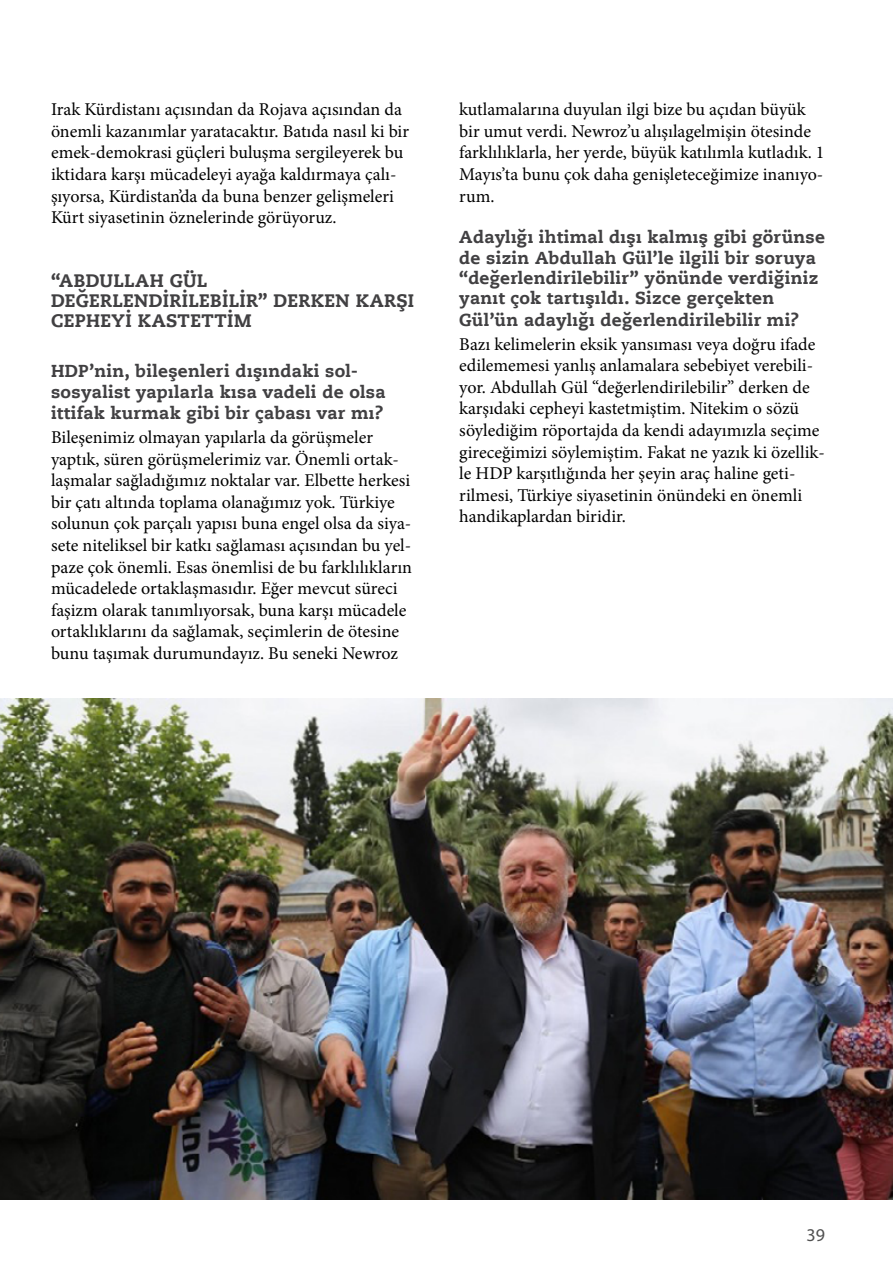
<style>
.page{position:relative;width:893px;height:1263px;background:#fff}
.page>*{position:absolute;margin:0;border:0;box-sizing:border-box;transform-origin:0 0}
.t1{font:18px/21.6px "Minion Pro";color:#000}
.t2{font:700 18px/20.2px "Caecilia LT Std Roman";letter-spacing:.02em;color:#414042}
.t3{font:18px "Myriad Pro";color:#505050}
.t4{font:700 17.25px/20.5px "Caecilia LT Std Roman";letter-spacing:.015em;color:#414042}
</style>
<div class="page">
<img style="left:0;top:698px;width:893px;height:501px">
<p class="t1" style="left:51px;top:99px;width:360px">Irak Kürdistanı açısından da Rojava açısından da önemli kazanımlar yaratacaktır. Batıda nasıl ki bir emek-demokrasi güçleri buluşma sergileyerek bu iktidara karşı mücadeleyi ayağa kaldırmaya çalı&shy;şıyorsa, Kürdistan’da da buna benzer gelişmeleri Kürt siyasetinin öznelerinde görüyoruz.</p>
<p class="t2" style="left:51px;top:270px;width:365px">“ABDULLAH GÜL<br>DEĞERLENDİRİLEBİLİR” DERKEN KARŞI<br>CEPHEYİ KASTETTİM</p>
<p class="t4" style="left:51px;top:361px;width:336px">HDP’nin, bileşenleri dışındaki sol&shy;sosyalist yapılarla kısa vadeli de olsa ittifak kurmak gibi bir çabası var mı?</p>
<p class="t1" style="left:51px;top:427px;width:363px">Bileşenimiz olmayan yapılarla da görüşmeler yaptık, süren görüşmelerimiz var. Önemli ortak&shy;laşmalar sağladığımız noktalar var. Elbette herkesi bir çatı altında toplama olanağımız yok. Türkiye solunun çok parçalı yapısı buna engel olsa da siya&shy;sete niteliksel bir katkı sağlaması açısından bu yel&shy;paze çok önemli. Esas önemlisi de bu farklılıkların mücadelede ortaklaşmasıdır. Eğer mevcut süreci faşizm olarak tanımlıyorsak, buna karşı mücadele ortaklıklarını da sağlamak, seçimlerin de ötesine bunu taşımak durumundayız. Bu seneki Newroz</p>
<p class="t1" style="left:459px;top:99px;width:367px">kutlamalarına duyulan ilgi bize bu açıdan büyük bir umut verdi. Newroz’u alışılagelmişin ötesinde farklılıklarla, her yerde, büyük katılımla kutladık. 1<br>Mayıs’ta bunu çok daha genişleteceğimize inanıyo&shy;rum.</p>
<p class="t4" style="left:459px;top:227px;width:367px">Adaylığı ihtimal dışı kalmış gibi görünse de sizin Abdullah Gül’le ilgili bir soruya “değerlendirilebilir” yönünde verdiğiniz yanıt çok tartışıldı. Sizce gerçekten Gül’ün adaylığı değerlendirilebilir mi?</p>
<p class="t1" style="left:459px;top:333px;width:367px">Bazı kelimelerin eksik yansıması veya doğru ifade edilememesi yanlış anlamalara sebebiyet verebili&shy;yor. Abdullah Gül “değerlendirilebilir” derken de karşıdaki cepheyi kastetmiştim. Nitekim o sözü söylediğim röportajda da kendi adayımızla seçime gireceğimizi söylemiştim. Fakat ne yazık ki özellik&shy;le HDP karşıtlığında her şeyin araç haline geti&shy;rilmesi, Türkiye siyasetinin önündeki en önemli handikaplardan biridir.</p>
<p class="t3" style="left:806px;top:1223px;width:20px">39</p>
</div>
